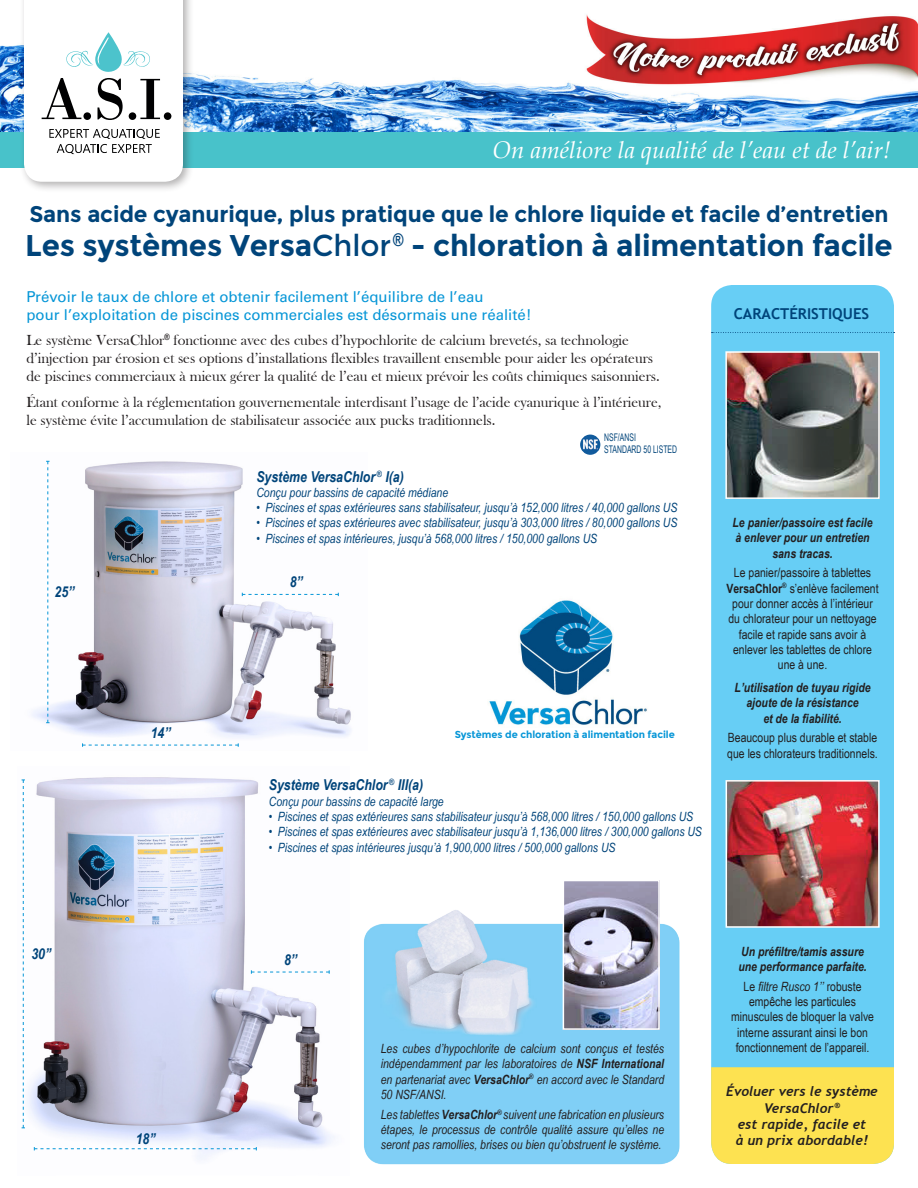
<style>
.page{position:relative;width:918px;height:1188px;background:#fff}
.page>*{position:absolute;margin:0;border:0;box-sizing:border-box;transform-origin:0 0}
.t1{font:700 30px "Montserrat";letter-spacing:-.005em;color:#00447a}
.t2{font:italic 24px "Book Antiqua";color:#fff}
.t3{font:700 22.5px "Montserrat";letter-spacing:-.005em;color:#00447a}
.t4{font:15px/18px "Bask Old Face";color:#231f20}
.t5{font:15px/18px "Univers LT Std";color:#0696d7}
.t6{font:italic 700 15px "Arial Narrow";color:#00447a}
.t7{font:700 15px "Trebuchet MS";color:#00447a}
.t8{font:italic 700 13.5px/16.2px "Trebuchet";color:#231f20;text-align:center}
.t9{font:italic 12.75px "Arial Narrow";color:#00447a}
.t10{font:12.75px/15.3px "Arial Narrow";color:#231f20;text-align:center}
.t11{font:italic 12.75px/15.3px "Arial Narrow";color:#231f20;text-align:justify}
.t12{font:italic 700 12.75px/15.3px "Arial Narrow";color:#231f20;text-align:center}
.t13{font:10.5px "Arial Narrow";color:#00447a;scale:.8 1}
.t14{font:700 10.05px "Montserrat";letter-spacing:-.005em;color:#0696d7}
.s1{font-weight:400}
.s2{font-weight:700}
.s3{font-style:italic}
</style>
<div class="page">
<img style="left:0;top:15px;width:918px;height:117px">
<div style="left:711px;top:285px;width:183px;height:879px;background:#67cef5;border-radius:21px"></div>
<div style="left:0;top:132px;width:918px;height:35px;background:#48c2ca"></div>
<div style="left:19px;top:0;width:175px;height:193px;background:#231f20;opacity:.35"></div>
<svg style="left:24px;top:0;width:159px;height:182px"></svg>
<img style="left:364px;top:910px;width:316px;height:255px">
<img style="left:21px;top:777px;width:314px;height:383px">
<svg style="left:22px;top:780px;width:3px;height:348px"></svg>
<svg style="left:251px;top:970px;width:79px;height:4px"></svg>
<svg style="left:34px;top:1147px;width:223px;height:3px"></svg>
<div style="left:711px;top:1067px;width:183px;height:97px;background:#fde251"></div>
<img style="left:729px;top:783px;width:148px;height:142px">
<div style="left:726px;top:780px;width:154px;height:148px;border:2px solid #fff"></div>
<img style="left:728px;top:354px;width:149px;height:142px">
<div style="left:725px;top:351px;width:155px;height:148px;border:2px solid #fff"></div>
<svg style="left:712px;top:332px;width:183px;height:1px"></svg>
<img style="left:32px;top:460px;width:319px;height:278px">
<svg style="left:46px;top:461px;width:4px;height:262px"></svg>
<svg style="left:242px;top:593px;width:97px;height:3px"></svg>
<svg style="left:82px;top:743px;width:157px;height:4px"></svg>
<img style="left:566px;top:883px;width:91px;height:144px">
<div style="left:563px;top:880px;width:97px;height:150px;border:2px solid #fff"></div>
<img style="left:580px;top:435px;width:20px;height:20px;border-radius:10px">
<img style="left:489px;top:600px;width:158px;height:125px">
<p class="t2" style="left:493px;top:133px;width:400px">On améliore la qualité de l’eau et de l’air!</p>
<p class="t3" style="left:29px;top:200px;width:861px">Sans acide cyanurique, plus pratique que le chlore liquide et facile d’entretien</p>
<p class="t1" style="left:25px;top:228px;width:869px">Les systèmes Versa<span class="s1">Chlor</span><sup>®</sup> - chloration à alimentation facile</p>
<p class="t5" style="left:26px;top:287px;width:507px">Prévoir le taux de chlore et obtenir facilement l’équilibre de l’eau<br>pour l’exploitation de piscines commerciales est désormais une réalité!</p>
<p class="t4" style="left:26px;top:331px;width:635px">Le système VersaChlor<sup>®</sup> fonctionne avec des cubes d’hypochlorite de calcium brevetés, sa technologie d’injection par érosion et ses options d’installations flexibles travaillent ensemble pour aider les opérateurs de piscines commerciaux à mieux gérer la qualité de l’eau et mieux prévoir les coûts chimiques saisonniers.</p>
<p class="t4" style="left:26px;top:393px;width:637px">Étant conforme à la réglementation gouvernementale interdisant l’usage de l’acide cyanurique à l’intérieure, le système évite l’accumulation de stabilisateur associée aux pucks traditionnels.</p>
<p class="t13" style="left:604px;top:429px;width:41px">NSF/ANSI</p>
<p class="t13" style="left:604px;top:442px;width:93px">STANDARD 50 LISTED</p>
<p class="t6" style="left:55px;top:581px;width:21px">25’’</p>
<p class="t6" style="left:151px;top:721px;width:21px">14’’</p>
<p class="t6" style="left:256px;top:465px;width:149px">Système VersaChlor <sup>®</sup> I(a)</p>
<p class="t9" style="left:256px;top:483px;width:193px">Conçu pour bassins de capacité médiane</p>
<p class="t9" style="left:256px;top:499px;width:422px">• Piscines et spas extérieures sans stabilisateur, jusqu’à 152,000 litres / 40,000 gallons US</p>
<p class="t9" style="left:256px;top:514px;width:422px">• Piscines et spas extérieures avec stabilisateur, jusqu’à 303,000 litres / 80,000 gallons US</p>
<p class="t9" style="left:256px;top:529px;width:342px">• Piscines et spas intérieures, jusqu’à 568,000 litres / 150,000 gallons US</p>
<p class="t6" style="left:290px;top:571px;width:15px">8’’</p>
<p class="t14" style="left:455px;top:728px;width:222px">Systèmes de chloration à alimentation facile</p>
<p class="t6" style="left:269px;top:774px;width:156px">Système VersaChlor <sup>®</sup> III(a)</p>
<p class="t9" style="left:269px;top:792px;width:176px">Conçu pour bassins de capacité large</p>
<p class="t9" style="left:269px;top:808px;width:426px">• Piscines et spas extérieures sans stabilisateur jusqu’à 568,000 litres / 150,000 gallons US</p>
<p class="t9" style="left:269px;top:823px;width:435px">• Piscines et spas extérieures avec stabilisateur jusqu’à 1,136,000 litres / 300,000 gallons US</p>
<p class="t9" style="left:269px;top:838px;width:348px">• Piscines et spas intérieures jusqu’à 1,900,000 litres / 500,000 gallons US</p>
<p class="t7" style="left:734px;top:304px;width:137px">CARACTÉRISTIQUES</p>
<p class="t12" style="left:733px;top:514px;width:142px">Le panier/passoire est facile à enlever pour un entretien sans tracas.</p>
<p class="t10" style="left:727px;top:565px;width:154px">Le panier/passoire à tablettes<br><span class="s2">VersaChlor</span><sup>®</sup> s’enlève facilement pour donner accès à l’intérieur du chlorateur pour un nettoyage facile et rapide sans avoir à enlever les tablettes de chlore une à une.</p>
<p class="t12" style="left:735px;top:679px;width:137px">L’utilisation de tuyau rigide ajoute de la résistance<br>et de la fiabilité.</p>
<p class="t10" style="left:727px;top:730px;width:152px;text-align:left">Beaucoup plus durable et stable que les chlorateurs traditionnels.</p>
<p class="t6" style="left:31px;top:943px;width:21px">30’’</p>
<p class="t6" style="left:136px;top:1127px;width:21px">18’’</p>
<p class="t6" style="left:284px;top:948px;width:15px">8’’</p>
<p class="t11" style="left:381px;top:1041px;width:285px">Les cubes d’hypochlorite de calcium sont conçus et testés indépendamment par les laboratoires de <span class="s2">NSF International </span>en partenariat avec <span class="s2">VersaChlor</span><sup>®</sup> en accord avec le Standard 50 NSF/ANSI.</p>
<p class="t11" style="left:381px;top:1106px;width:285px">Les tablettes <span class="s2">VersaChlor</span><sup>®</sup> suivent une fabrication en plusieurs étapes, le processus de contrôle qualité assure qu’elles ne seront pas ramollies, brises ou bien qu’obstruent le système.</p>
<p class="t12" style="left:738px;top:943px;width:130px;text-align:left">Un préfiltre/tamis assure une performance parfaite.</p>
<p class="t10" style="left:731px;top:978px;width:144px">Le <span class="s3">filtre Rusco 1’’</span> robuste empêche les particules minuscules de bloquer la valve interne assurant ainsi le bon fonctionnement de l’appareil.</p>
<p class="t8" style="left:726px;top:1083px;width:153px">Évoluer vers le système<br>VersaChlor<sup>®</sup></p>
<p class="t8" style="left:736px;top:1116px;width:134px;text-align:left">est rapide, facile et à un prix abordable!</p>
</div>
